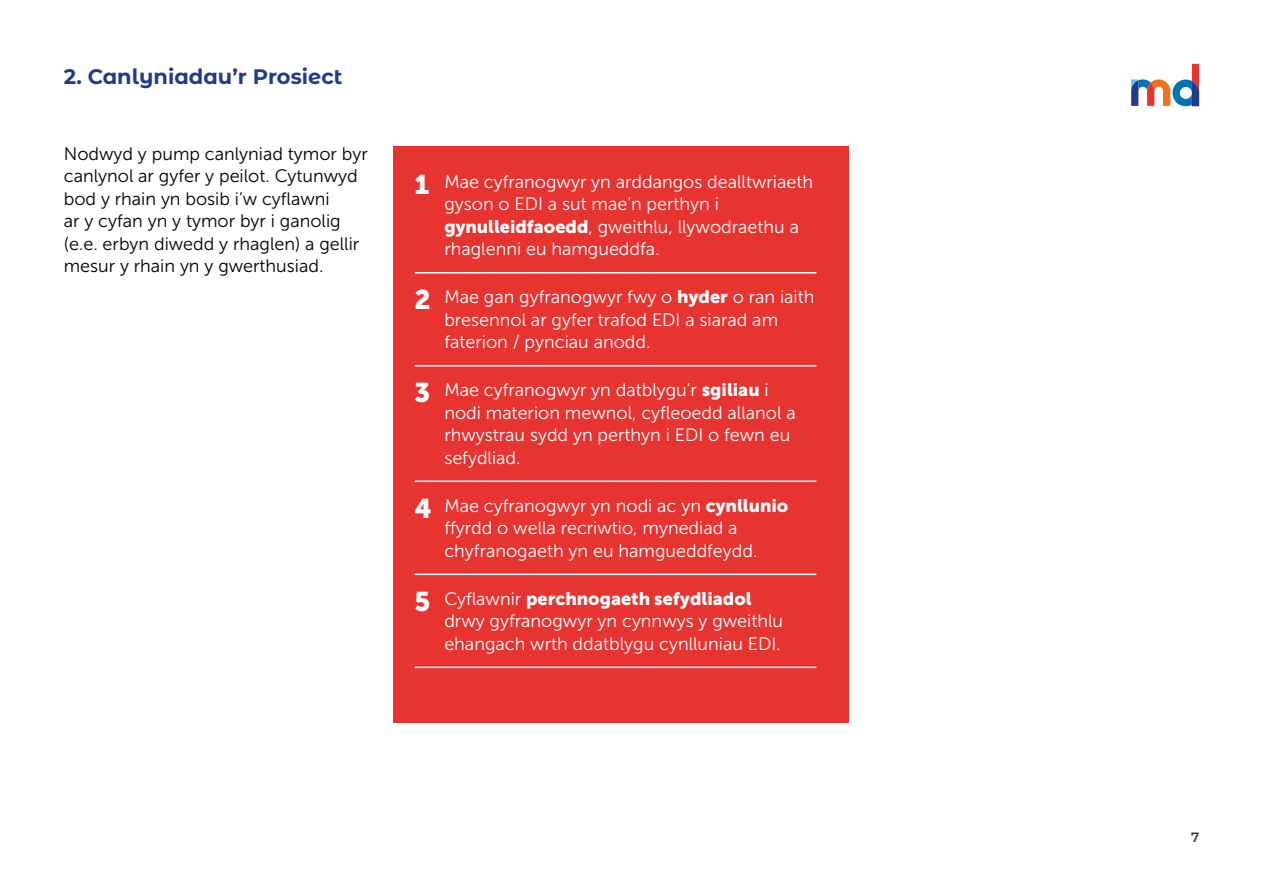
<style>
.page{position:relative;width:1263px;height:893px;background:#fff}
.page>*{position:absolute;margin:0;border:0;box-sizing:border-box;transform-origin:0 0}
._2_0_Subhead{font:700 21px "Montserrat Alternates";color:#213b8a}
._3_0_Body{font:18px/22.5px "Museo Sans 300";color:#fff}
._3_0_Body-2{font:18px/22.5px "Museo Sans 300";color:#000}
.t1{font:600 13.5px "Montserrat Alternates";color:#3c3c3b}
.s1{font-family:"Museo Sans 900";font-size:27px}
.s2{font-family:"Museo Sans 900"}
</style>
<div class="page">
<svg style="left:1131px;top:64px;width:69px;height:42px"></svg>
<div style="left:393px;top:146px;width:455px;height:577px;background:#e73431"></div>
<hr style="left:415px;top:272px;width:401px;height:2px;background:#fff">
<hr style="left:415px;top:365px;width:401px;height:2px;background:#fff">
<hr style="left:415px;top:481px;width:401px;height:1px;background:#fff">
<hr style="left:415px;top:574px;width:401px;height:1px;background:#fff">
<hr style="left:415px;top:667px;width:401px;height:1px;background:#fff">
<p class="_2_0_Subhead" style="left:64px;top:62px;width:280px">2. Canlyniadau’r Prosiect</p>
<p class="_3_0_Body-2" style="left:64px;top:142px;width:306px">Nodwyd y pump canlyniad tymor byr canlynol ar gyfer y peilot. Cytunwyd bod y rhain yn bosib i’w cyflawni<br>ar y cyfan yn y tymor byr i ganolig (e.e. erbyn diwedd y rhaglen) a gellir mesur y rhain yn y gwerthusiad.</p>
<p class="_3_0_Body" style="left:444px;top:170px;width:370px;text-indent:-30px"><span class="s1">1</span> Mae cyfranogwyr yn arddangos dealltwriaeth gyson o EDI a sut mae’n perthyn i <span class="s2">gynulleidfaoedd</span>, gweithlu, llywodraethu a rhaglenni eu hamgueddfa.</p>
<p class="_3_0_Body" style="left:444px;top:286px;width:372px;text-indent:-30px"><span class="s1">2</span> Mae gan gyfranogwyr fwy o <span class="s2">hyder</span> o ran iaith bresennol ar gyfer trafod EDI a siarad am faterion / pynciau anodd.</p>
<p class="_3_0_Body" style="left:444px;top:379px;width:353px;text-indent:-30px"><span class="s1">3</span> Mae cyfranogwyr yn datblygu’r <span class="s2">sgiliau</span> i nodi materion mewnol, cyfleoedd allanol a rhwystrau sydd yn perthyn i EDI o fewn eu sefydliad.</p>
<p class="_3_0_Body" style="left:444px;top:494px;width:345px;text-indent:-30px"><span class="s1">4</span> Mae cyfranogwyr yn nodi ac yn <span class="s2">cynllunio </span>ffyrdd o wella recriwtio, mynediad a chyfranogaeth yn eu hamgueddfeydd.</p>
<p class="_3_0_Body" style="left:444px;top:587px;width:340px;text-indent:-30px"><span class="s1">5</span> Cyflawnir <span class="s2">perchnogaeth sefydliadol </span>drwy gyfranogwyr yn cynnwys y gweithlu ehangach wrth ddatblygu cynlluniau EDI.</p>
<p class="t1" style="left:1191px;top:828px;width:10px">7</p>
</div>
